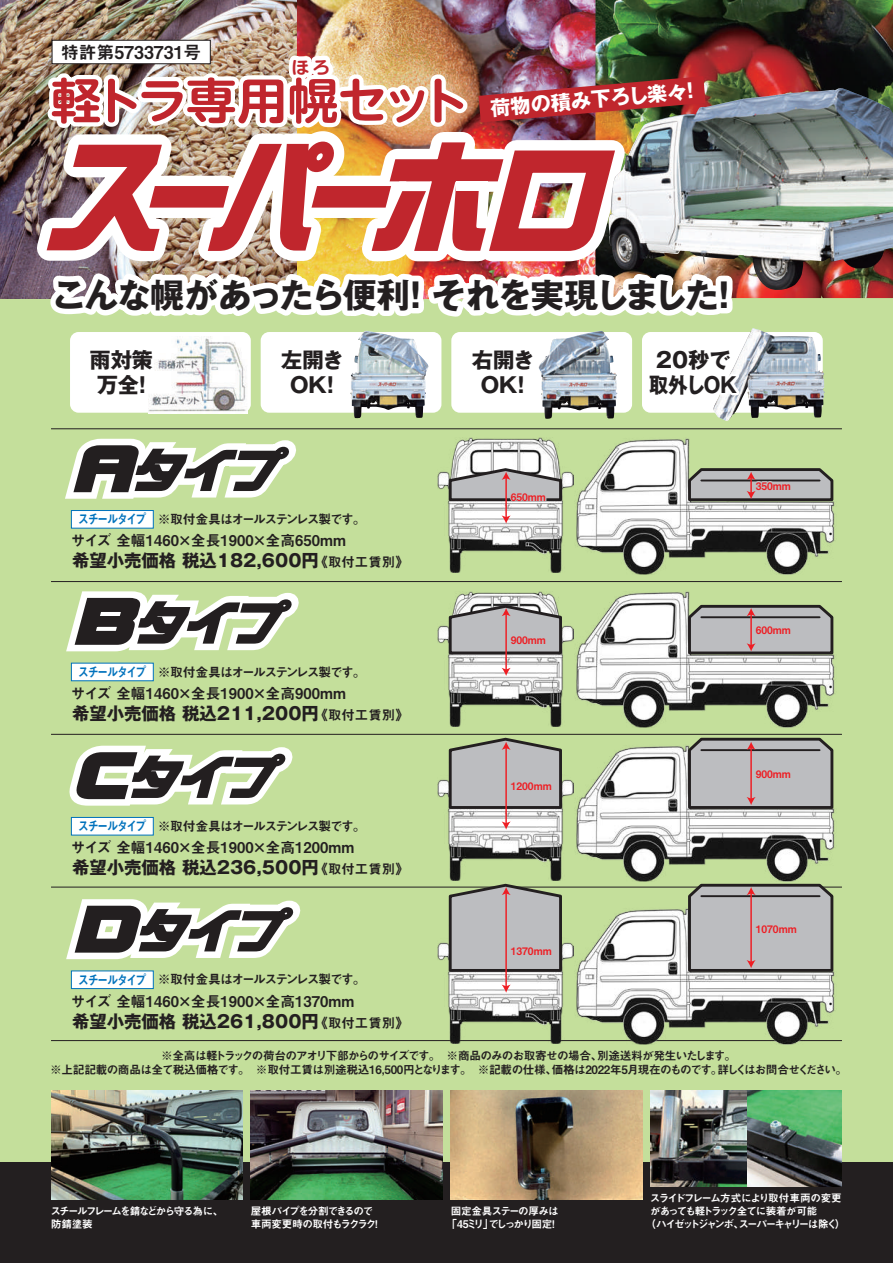
<style>
.page{position:relative;width:893px;height:1263px;background:#c4df9b}
.page>*{position:absolute;margin:0;border:0;box-sizing:border-box;transform-origin:0 0}
.t1{font:700 48.45px "UD Shin M Go Pro De";letter-spacing:-.08em;color:#c0262d;scale:1.05 1}
.t2{font:italic 44.25px "DF So Gei Std W9";color:#231f20;scale:1.14 1}
.t3{font:700 33.75px "Gothic MB101 Pro";letter-spacing:-.04em;color:#231f20}
.t4{font:700 21.3px/24.8px "Gothic MB101 Pro";color:#231f20;text-align:center}
.t5{font:700 20.1px "Gothic MB101 Pro";color:#fff}
.t6{font:17.7px "Midashi Go Pro MB31";color:#231f20}
.t7{font:700 17.55px "UD Shin M Go Pro De";color:#c0262d;scale:1.05 1}
.t8{font:700 17.4px "Gothic MB101 Pro";color:#231f20}
.t9{font:14.85px "Midashi Go Pro MB31";color:#231f20}
.t10{font:12.9px "Midashi Go Pro MB31";letter-spacing:-.12em;color:#231f20}
.t11{font:11.7px/14.9px "Midashi Go Pro MB31";letter-spacing:-.055em;color:#231f20;text-align:center}
.t12{font:10.65px/12.8px "Midashi Go Pro MB31";letter-spacing:-.14em;color:#fff}
.t13{font:10.65px/12.8px "Midashi Go Pro MB31";letter-spacing:-.11em;color:#fff}
.t14{font:10.65px "Midashi Go Pro MB31";letter-spacing:-.18em;color:#fff}
.t15{font:10.65px "Midashi Go Pro MB31";letter-spacing:-.12em;color:#fff}
.t16{font:10.35px "Midashi Go Pro MB31";color:#ee1d23}
.s1{font-size:69.9px}
.s2{font-size:13.35px;color:#0072bc}
.s3{font-family:"Midashi Go Pro MB31";font-weight:400;font-size:13.35px}
</style>
<div class="page">
<div style="left:0;top:1162px;width:893px;height:101px;background:#231f20"></div>
<hr style="left:51px;top:887px;width:791px;height:1px;background:#231f20">
<hr style="left:51px;top:734px;width:791px;height:1px;background:#231f20">
<hr style="left:51px;top:1040px;width:791px;height:1px;background:#231f20">
<hr style="left:51px;top:581px;width:791px;height:1px;background:#231f20">
<hr style="left:51px;top:428px;width:791px;height:1px;background:#231f20">
<img style="left:0;top:0;width:893px;height:298px">
<img style="left:51px;top:1090px;width:191px;height:109px">
<img style="left:251px;top:1090px;width:191px;height:109px">
<img style="left:451px;top:1090px;width:191px;height:109px">
<img style="left:651px;top:1090px;width:191px;height:96px">
<div style="left:70px;top:332px;width:181px;height:81px;background:#fff;border-radius:8px"></div>
<img style="left:148px;top:402px;width:99px;height:12px">
<div style="left:261px;top:332px;width:180px;height:81px;background:#fff;border-radius:8px"></div>
<div style="left:451px;top:332px;width:181px;height:81px;background:#fff;border-radius:8px"></div>
<div style="left:642px;top:332px;width:181px;height:81px;background:#fff;border-radius:8px"></div>
<img style="left:713px;top:328px;width:112px;height:93px">
<img style="left:539px;top:402px;width:78px;height:17px">
<img style="left:350px;top:402px;width:79px;height:16px">
<img style="left:17px;top:16px;width:731px;height:386px">
<div style="left:52px;top:40px;width:159px;height:24px;background:#fff;border:1px solid #231f20"></div>
<img style="left:608px;top:88px;width:285px;height:203px">
<img style="left:438px;top:779px;width:135px;height:101px">
<img style="left:576px;top:745px;width:259px;height:137px">
<svg style="left:687px;top:737px;width:148px;height:73px;background:#a9a8a8"></svg>
<hr style="left:505px;top:747px;width:2px;height:77px;background:#ee1d23">
<svg style="left:502px;top:821px;width:9px;height:8px"></svg>
<svg style="left:447px;top:737px;width:116px;height:73px;background:#ababa7"></svg>
<svg style="left:51px;top:428px;width:357px;height:614px"></svg>
<img style="left:438px;top:591px;width:397px;height:136px">
<svg style="left:687px;top:603px;width:148px;height:53px;background:#a2a29f"></svg>
<hr style="left:505px;top:614px;width:2px;height:56px;background:#ee1d23">
<svg style="left:502px;top:668px;width:9px;height:8px"></svg>
<svg style="left:447px;top:603px;width:116px;height:53px;background:#a8a6a6"></svg>
<img style="left:438px;top:437px;width:397px;height:137px">
<svg style="left:687px;top:467px;width:148px;height:36px;background:#999895"></svg>
<hr style="left:505px;top:477px;width:2px;height:41px;background:#ee1d23">
<svg style="left:502px;top:515px;width:9px;height:9px"></svg>
<svg style="left:447px;top:467px;width:116px;height:39px;background:#afacad"></svg>
<img style="left:438px;top:942px;width:135px;height:101px">
<img style="left:574px;top:908px;width:263px;height:137px">
<svg style="left:687px;top:883px;width:148px;height:90px;background:#aaa9aa"></svg>
<hr style="left:505px;top:893px;width:2px;height:94px;background:#ee1d23">
<svg style="left:502px;top:984px;width:9px;height:9px"></svg>
<svg style="left:447px;top:883px;width:116px;height:90px;background:#ababa8"></svg>
<h3 class="t6" style="left:61px;top:38px;width:142px">特許第5733731号</h3>
<h3 class="t7" style="left:291px;top:53px;width:39px">ほろ</h3>
<h1 class="t1" style="left:50px;top:61px;width:401px">軽トラ専用幌セット</h1>
<h3 class="t5" style="left:489px;top:92px;width:212px;rotate:-5deg">荷物の積み下ろし楽々！</h3>
<h3 class="t3" style="left:52px;top:267px;width:690px">こんな幌があったら便利！ それを実現しました！</h3>
<h3 class="t4" style="left:89px;top:345px;width:65px">雨対策万全！</h3>
<h3 class="t4" style="left:281px;top:345px;width:64px">左開き<br>OK！</h3>
<h3 class="t4" style="left:472px;top:345px;width:64px">右開き<br>OK！</h3>
<h3 class="t4" style="left:649px;top:345px;width:89px">20秒で取外しOK</h3>
<h2 class="t2" style="left:72px;top:446px;width:193px"><span class="s1">A</span>タイプ</h2>
<p class="t10" style="left:78px;top:509px;width:289px"><span class="s2">スチールタイプ</span> ※取付金具はオールステンレス製です。</p>
<h3 class="t8" style="left:72px;top:546px;width:338px">希望小売価格 税込182,600円<span class="s3">《取付工賃別》</span></h3>
<p class="t9" style="left:71px;top:529px;width:277px">サイズ 全幅1460×全長1900×全高650ｍｍ</p>
<h2 class="t2" style="left:72px;top:599px;width:196px"><span class="s1">B</span>タイプ</h2>
<p class="t10" style="left:78px;top:661px;width:289px"><span class="s2">スチールタイプ</span> ※取付金具はオールステンレス製です。</p>
<h3 class="t8" style="left:72px;top:699px;width:338px">希望小売価格 税込211,200円<span class="s3">《取付工賃別》</span></h3>
<p class="t9" style="left:71px;top:681px;width:277px">サイズ 全幅1460×全長1900×全高900ｍｍ</p>
<h2 class="t2" style="left:72px;top:753px;width:190px"><span class="s1">C</span>タイプ</h2>
<p class="t10" style="left:78px;top:816px;width:289px"><span class="s2">スチールタイプ</span> ※取付金具はオールステンレス製です。</p>
<h3 class="t8" style="left:72px;top:853px;width:338px">希望小売価格 税込236,500円<span class="s3">《取付工賃別》</span></h3>
<p class="t9" style="left:71px;top:836px;width:286px">サイズ 全幅1460×全長1900×全高1200ｍｍ</p>
<h2 class="t2" style="left:72px;top:906px;width:197px"><span class="s1">D</span>タイプ</h2>
<p class="t10" style="left:78px;top:969px;width:289px"><span class="s2">スチールタイプ</span> ※取付金具はオールステンレス製です。</p>
<h3 class="t8" style="left:72px;top:1006px;width:338px">希望小売価格 税込261,800円<span class="s3">《取付工賃別》</span></h3>
<p class="t9" style="left:71px;top:989px;width:286px">サイズ 全幅1460×全長1900×全高1370ｍｍ</p>
<p class="t16" style="left:511px;top:488px;width:37px">650ｍｍ</p>
<p class="t16" style="left:511px;top:632px;width:37px">900ｍｍ</p>
<p class="t16" style="left:511px;top:778px;width:43px">1200ｍｍ</p>
<p class="t16" style="left:511px;top:943px;width:43px">1370ｍｍ</p>
<p class="t16" style="left:756px;top:477px;width:37px">350ｍｍ</p>
<p class="t16" style="left:756px;top:622px;width:37px">600ｍｍ</p>
<p class="t16" style="left:756px;top:766px;width:37px">900ｍｍ</p>
<p class="t16" style="left:756px;top:921px;width:43px">1070ｍｍ</p>
<p class="t11" style="left:50px;top:1046px;width:799px">※全高は軽トラックの荷台のアオリ下部からのサイズです。　※商品のみのお取寄せの場合、別途送料が発生いたします。<br>※上記記載の商品は全て税込価格です。　※取付工賃は別途税込16,500円となります。　※記載の仕様、価格は2022年5月現在のものです。詳しくはお問合せください。</p>
<p class="t12" style="left:50px;top:1203px;width:175px">スチールフレームを錆などから守る為に、防錆塗装</p>
<p class="t13" style="left:251px;top:1203px;width:132px">屋根パイプを分割できるので車両変更時の取付もラクラク！</p>
<p class="t12" style="left:447px;top:1203px;width:114px;text-align:center">固定金具ステーの厚みは「45ミリ」でしっかり固定！</p>
<p class="t13" style="left:650px;top:1190px;width:194px">スライドフレーム方式により取付車両の変更</p>
<p class="t15" style="left:650px;top:1202px;width:169px">があっても軽トラック全てに装着が可能</p>
<p class="t14" style="left:646px;top:1215px;width:201px">（ハイゼットジャンボ、スーパーキャリーは除く）</p>
</div>
